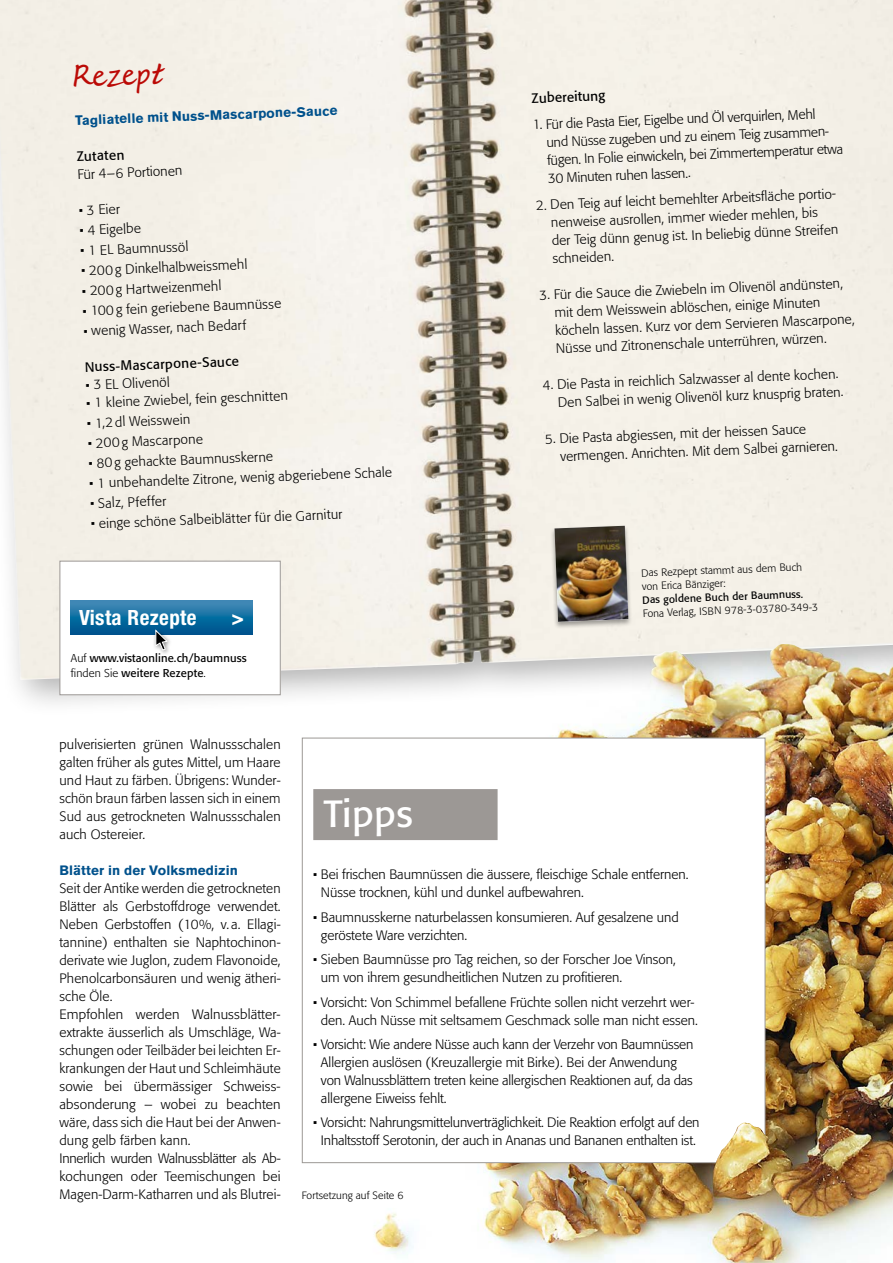
<style>
.page{position:relative;width:893px;height:1263px;background:#fff}
.page>*{position:absolute;margin:0;border:0;box-sizing:border-box;transform-origin:0 0}
.t1{font:37.5px "Fineprint Pro";color:#bb0a06}
.t2{font:37.5px "Formata Pro";letter-spacing:.01em;color:#fff}
.t3{font:700 condensed 21px "Helvetica Neue LT Pro";letter-spacing:.02em;color:#fff}
.t4{font:300 13.5px/18px "Formata Pro";color:#000}
.t5{font:700 13.5px "Akzidenz Grotesk Pro";letter-spacing:.01em;color:#00518c}
.t6{font:13.5px "Formata Pro";color:#000}
.t7{font:11.25px/15px "Formata Pro";letter-spacing:.01em;color:#000}
.t8{font:300 10.5px/13.6px "Formata Pro";letter-spacing:.01em;color:#000}
.t9{font:10.5px "Formata Pro";color:#000}
.s1{font-weight:300}
</style>
<div class="page">
<img style="left:339px;top:718px;width:554px;height:545px">
<div style="left:0;top:0;width:893px;height:718px;background:#000;opacity:.3"></div>
<img style="left:0;top:0;width:893px;height:680px">
<div style="left:550px;top:524px;width:83px;height:105px;background:#000;opacity:.37"></div>
<img style="left:554px;top:526px;width:74px;height:96px">
<div style="left:60px;top:561px;width:220px;height:134px;background:#fff"></div>
<svg style="left:71px;top:601px;width:181px;height:33px;background:#156fa2"></svg>
<div style="left:152px;top:627px;width:21px;height:29px;background:#000;opacity:.5"></div>
<svg style="left:155px;top:630px;width:13px;height:21px"></svg>
<div style="left:60px;top:561px;width:221px;height:134px;border:1px solid #9c9895"></div>
<img style="left:651px;top:644px;width:189px;height:40px">
<div style="left:302px;top:738px;width:463px;height:425px;background:#fff"></div>
<div style="left:313px;top:789px;width:185px;height:51px;background:#9c9895"></div>
<img style="left:568px;top:1123px;width:208px;height:76px">
<h1 class="t1" style="left:70px;top:50px;width:94px;rotate:-2deg">Rezept</h1>
<p class="t5" style="left:75px;top:111px;width:264px;rotate:-2deg">Tagliatelle mit Nuss-Mascarpone-Sauce</p>
<p class="t6" style="left:77px;top:148px;width:49px;rotate:-2deg">Zutaten</p>
<p class="t4" style="left:77px;top:165px;width:106px;rotate:-2deg">Für 4–6 Portionen</p>
<p class="t4" style="left:79px;top:201px;width:43px;rotate:-2deg">• 3 Eier</p>
<p class="t4" style="left:79px;top:221px;width:63px;rotate:-2deg">• 4 Eigelbe</p>
<p class="t4" style="left:80px;top:241px;width:109px;rotate:-2deg">• 1 EL Baumnussöl</p>
<p class="t4" style="left:81px;top:261px;width:168px;rotate:-2deg">• 200g Dinkelhalbweissmehl</p>
<p class="t4" style="left:82px;top:282px;width:141px;rotate:-2deg">• 200g Hartweizenmehl</p>
<p class="t4" style="left:82px;top:302px;width:200px;rotate:-2deg">• 100g fein geriebene Baumnüsse</p>
<p class="t4" style="left:83px;top:322px;width:164px;rotate:-2deg">• wenig Wasser, nach Bedarf</p>
<p class="t6" style="left:85px;top:358px;width:156px;rotate:-2deg">Nuss-Mascarpone-Sauce</p>
<p class="t4" style="left:85px;top:376px;width:86px;rotate:-2deg">• 3 EL Olivenöl</p>
<p class="t4" style="left:86px;top:394px;width:203px;rotate:-2deg">• 1 kleine Zwiebel, fein geschnitten</p>
<p class="t4" style="left:87px;top:414px;width:105px;rotate:-2deg">• 1,2dl Weisswein</p>
<p class="t4" style="left:88px;top:434px;width:117px;rotate:-2deg">• 200g Mascarpone</p>
<p class="t4" style="left:88px;top:454px;width:186px;rotate:-2deg">• 80g gehackte Baumnusskerne</p>
<p class="t4" style="left:89px;top:474px;width:304px;rotate:-2deg">• 1 unbehandelte Zitrone, wenig abgeriebene Schale</p>
<p class="t4" style="left:90px;top:494px;width:78px;rotate:-2deg">• Salz, Pfeffer</p>
<p class="t4" style="left:91px;top:514px;width:253px;rotate:-2deg">• einge schöne Salbeiblätter für die Garnitur</p>
<h2 class="t3" style="left:79px;top:605px;width:119px">Vista Rezepte</h2>
<h2 class="t3" style="left:231px;top:605px;width:14px">&gt;</h2>
<p class="t7" style="left:71px;top:651px;width:177px"><span class="s1">Auf</span> www.vistaonline.ch/baumnuss <span class="s1">finden Sie</span> weitere Rezepte<span class="s1">.</span></p>
<p class="t6" style="left:531px;top:89px;width:75px;rotate:-2deg">Zubereitung</p>
<p class="t4" style="left:546px;top:115px;width:298px;text-indent:-13px;rotate:-2deg">1. Für die Pasta Eier, Eigelbe und Öl verquirlen, Mehl<br>und Nüsse zugeben und zu einem Teig zusammen&shy;fügen. In Folie einwickeln, bei Zimmertemperatur etwa 30 Minuten ruhen lassen..</p>
<p class="t4" style="left:550px;top:195px;width:290px;text-indent:-15px;rotate:-2deg">2. Den Teig auf leicht bemehlter Arbeitsfl äche portio&shy;nenweise ausrollen, immer wieder mehlen, bis der Teig dünn genug ist. In beliebig dünne Streifen schneiden.</p>
<p class="t4" style="left:554px;top:285px;width:301px;text-indent:-15px;rotate:-2deg">3. Für die Sauce die Zwiebeln im Olivenöl andünsten, mit dem Weisswein ablöschen, einige Minuten köcheln lassen. Kurz vor dem Servieren Mascarpone, Nüsse und Zitronenschale unterrühren, würzen.</p>
<p class="t4" style="left:557px;top:375px;width:287px;text-indent:-15px;rotate:-2deg">4. Die Pasta in reichlich Salzwasser al dente kochen.<br>Den Salbei in wenig Olivenöl kurz knusprig braten.</p>
<p class="t4" style="left:559px;top:429px;width:279px;text-indent:-15px;rotate:-2deg">5. Die Pasta abgiessen, mit der heissen Sauce vermengen. Anrichten. Mit dem Salbei garnieren.</p>
<p class="t8" style="left:641px;top:566px;width:162px;rotate:-2deg">Das Rezpept stammt aus dem Buch von Erica Bänziger:</p>
<p class="t9" style="left:642px;top:593px;width:162px;rotate:-2deg">Das goldene Buch der Baumnuss.</p>
<p class="t8" style="left:643px;top:606px;width:177px;rotate:-2deg">Fona Verlag, ISBN 978-3-03780-349-3</p>
<p class="t4" style="left:60px;top:735px;width:223px;text-align:justify">pulverisierten grünen Walnussschalen galten früher als gutes Mittel, um Haare und Haut zu färben. Übrigens: Wunder&shy;schön braun färben lassen sich in einem Sud aus getrockneten Walnussschalen auch Ostereier.</p>
<p class="t5" style="left:60px;top:862px;width:180px">Blätter in der Volksmedizin</p>
<p class="t4" style="left:60px;top:879px;width:223px">Seit der Antike werden die getrockneten Blätter als Gerbstoffdroge verwendet.<br>Neben Gerbstoffen (10%, v. a. Ellagi&shy;tannine) enthalten sie Naphtochinon&shy;derivate wie Juglon, zudem Flavonoide, Phenolcarbonsäuren und wenig ätheri&shy;sche Öle.<br>Empfohlen werden Walnussblätter&shy;extrakte äusserlich als Umschläge, Wa&shy;schungen oder Teilbäder bei leichten Er&shy;krankungen der Haut und Schleimhäute sowie bei übermässiger Schweiss&shy;absonderung – wobei zu beachten wäre, dass sich die Haut bei der Anwen&shy;dung gelb färben kann.<br>Innerlich wurden Walnussblätter als Ab&shy;kochungen oder Teemischungen bei Magen-Darm-Katharren und als Blutrei-</p>
<h1 class="t2" style="left:324px;top:790px;width:90px">Tipps</h1>
<p class="t4" style="left:321px;top:866px;width:369px;text-indent:-8px">• Bei frischen Baumnüssen die äussere, fleischige Schale entfernen.<br>Nüsse trocknen, kühl und dunkel aufbewahren.</p>
<p class="t4" style="left:321px;top:908px;width:359px;text-indent:-8px">• Baumnusskerne naturbelassen konsumieren. Auf gesalzene und geröstete Ware verzichten.</p>
<p class="t4" style="left:321px;top:950px;width:356px;text-indent:-8px">• Sieben Baumnüsse pro Tag reichen, so der Forscher Joe Vinson, um von ihrem gesundheitlichen Nutzen zu profitieren.</p>
<p class="t4" style="left:313px;top:993px;width:386px;text-align:center">• Vorsicht: Von Schimmel befallene Früchte sollen nicht verzehrt wer&shy;den. Auch Nüsse mit seltsamem Geschmack solle man nicht essen.</p>
<p class="t4" style="left:321px;top:1035px;width:374px;text-indent:-8px">• Vorsicht: Wie andere Nüsse auch kann der Verzehr von Baumnüssen Allergien auslösen (Kreuzallergie mit Birke). Bei der Anwendung von Walnussblättern treten keine allergischen Reaktionen auf, da das allergene Eiweiss fehlt.</p>
<p class="t4" style="left:313px;top:1113px;width:388px;text-align:center">• Vorsicht: Nahrungsmittelunverträglichkeit. Die Reaktion erfolgt auf den<br>Inhaltsstoff Serotonin, der auch in Ananas und Bananen enthalten ist.</p>
<p class="t8" style="left:302px;top:1189px;width:103px">Fortsetzung auf Seite 6</p>
</div>
